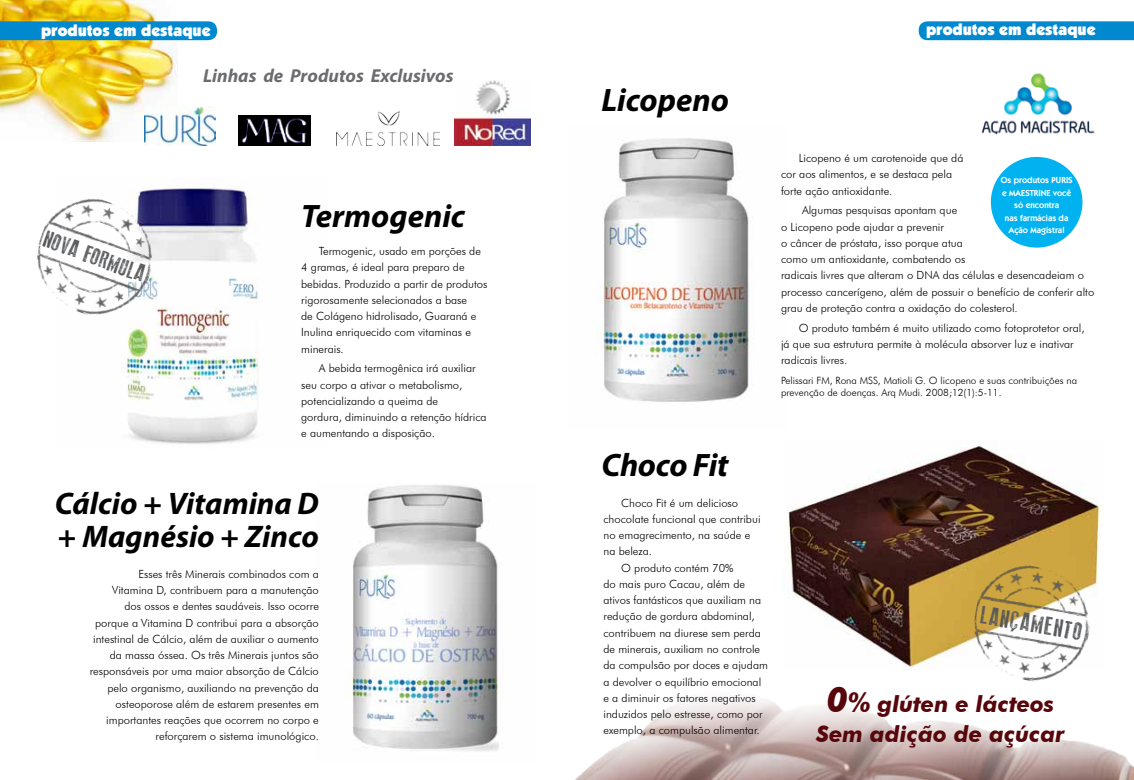
<style>
.page{position:relative;width:1134px;height:780px;background:#fff}
.page>*{position:absolute;margin:0;border:0;box-sizing:border-box;transform-origin:0 0}
.t1{font:italic 700 32.5px "Myriad Pro";color:#000}
.t2{font:italic 700 31.25px/33.8px "Myriad Pro";color:#000}
.t3{font:25px "Old Press";color:#58595b}
.t4{font:23.75px "Old Press";color:#58595b}
.t5{font:italic 700 22.5px/30px "Futura BT";color:#57060b;text-align:center}
.t6{font:italic 700 18.75px "Myriad Pro";color:#6b6c6f}
.t7{font:900 16.25px "Kabel IT Cby BT";color:#fff}
.t8{font:300 11.25px/16.2px "Futura BT";color:#000}
.t9{font:300 10px/12.5px "Futura BT";color:#000}
.t10{font:600 8.75px/12.5px "Kabel IT Cby BT";color:#fff;text-align:center}
.s1{font-size:35px}
.s2{font-size:27.5px}
</style>
<div class="page">
<img style="left:349px;top:485px;width:150px;height:266px">
<img style="left:0;top:0;width:178px;height:142px">
<div style="left:0;top:21px;width:217px;height:19px;background:#0089cf"></div>
<div style="left:919px;top:21px;width:215px;height:19px;background:#0089cf"></div>
<img style="left:145px;top:106px;width:71px;height:40px">
<img style="left:596px;top:138px;width:154px;height:264px">
<div style="left:991px;top:157px;width:91px;height:90px;background:#00b3f0;border-radius:50%"></div>
<img style="left:981px;top:73px;width:114px;height:62px">
<img style="left:238px;top:115px;width:72px;height:31px">
<img style="left:454px;top:81px;width:76px;height:65px">
<img style="left:336px;top:111px;width:104px;height:35px">
<img style="left:122px;top:185px;width:137px;height:259px">
<img style="left:36px;top:185px;width:132px;height:145px">
<img style="left:575px;top:699px;width:559px;height:81px">
<img style="left:782px;top:440px;width:320px;height:229px">
<img style="left:965px;top:557px;width:133px;height:125px">
<h3 class="t7" style="left:41px;top:21px;width:171px">produtos em destaque</h3>
<h3 class="t7" style="left:926px;top:19px;width:171px">produtos em destaque</h3>
<h3 class="t6" style="left:203px;top:63px;width:252px">Linhas de Produtos Exclusivos</h3>
<h3 class="t4" style="left:49px;top:226px;width:108px;rotate:20deg">NOVA FORMULA</h3>
<h1 class="t1" style="left:301px;top:195px;width:165px">Termogenic</h1>
<p class="t8" style="left:301px;top:243px;width:188px;text-indent:18px">Termogenic, usado em porções de<br>4 gramas, é ideal para preparo de bebidas. Produzido a partir de produtos rigorosamente selecionados a base<br>de Colágeno hidrolisado, Guaraná e<br>Inulina enriquecido com vitaminas e minerais.</p>
<p class="t8" style="left:301px;top:360px;width:187px;text-indent:18px">A bebida termogênica irá auxiliar seu corpo a ativar o metabolismo, potencializando a queima de<br>gordura, diminuindo a retenção hídrica e aumentando a disposição.</p>
<h2 class="t2" style="left:55px;top:485px;width:266px">Cálcio + Vitamina D + Magnésio + Zinco</h2>
<p class="t8" style="left:90px;top:565px;width:231px;text-align:right">Esses três Minerais combinados com a<br>Vitamina D, contribuem para a manutenção<br>dos ossos e dentes saudáveis. Isso ocorre porque a Vitamina D contribui para a absorção intestinal de Cálcio, além de auxiliar o aumento da massa óssea. Os três Minerais juntos são responsáveis por uma maior absorção de Cálcio pelo organismo, auxiliando na prevenção da osteoporose além de estarem presentes em importantes reações que ocorrem no corpo e reforçarem o sistema imunológico.</p>
<h1 class="t1" style="left:601px;top:78px;width:129px">Licopeno</h1>
<p class="t8" style="left:781px;top:150px;width:184px;text-indent:18px">Licopeno é um carotenoide que dá cor aos alimentos, e se destaca pela forte ação antioxidante.</p>
<p class="t8" style="left:781px;top:202px;width:315px;text-indent:21px">Algumas pesquisas apontam que<br>o Licopeno pode ajudar a prevenir<br>o câncer de próstata, isso porque atua<br>como um antioxidante, combatendo os<br>radicais livres que alteram o DNA das células e desencadeiam o processo cancerígeno, além de possuir o benefício de conferir alto grau de proteção contra a oxidação do colesterol.</p>
<p class="t8" style="left:781px;top:319px;width:305px;text-indent:18px">O produto também é muito utilizado como fotoprotetor oral, já que sua estrutura permite à molécula absorver luz e inativar radicais livres.</p>
<p class="t9" style="left:781px;top:374px;width:298px">Pelissari FM, Rona MSS, Matioli G. O licopeno e suas contribuições na prevenção de doenças. Arq Mudi. 2008;12(1):5-11.</p>
<p class="t10" style="left:1001px;top:174px;width:73px">Os produtos PURIS e MAESTRINE você só encontra<br>nas farmácias da<br>Ação Magistral</p>
<h1 class="t1" style="left:601px;top:444px;width:129px">Choco Fit</h1>
<p class="t8" style="left:621px;top:494px;width:118px">Choco Fit é um delicioso</p>
<p class="t8" style="left:603px;top:510px;width:159px">chocolate funcional que contribui</p>
<p class="t8" style="left:603px;top:527px;width:148px">no emagrecimento, na saúde e</p>
<p class="t8" style="left:603px;top:543px;width:50px">na beleza.</p>
<p class="t8" style="left:621px;top:559px;width:114px">O produto contém 70%</p>
<p class="t8" style="left:603px;top:575px;width:143px">do mais puro Cacau, além de</p>
<p class="t8" style="left:603px;top:592px;width:159px">ativos fantásticos que auxiliam na</p>
<p class="t8" style="left:603px;top:608px;width:153px">redução de gordura abdominal,</p>
<p class="t8" style="left:603px;top:624px;width:159px">contribuem na diurese sem perda</p>
<p class="t8" style="left:603px;top:640px;width:158px">de minerais, auxiliam no controle</p>
<p class="t8" style="left:603px;top:657px;width:166px">da compulsão por doces e ajudam</p>
<p class="t8" style="left:603px;top:673px;width:159px">a devolver o equilíbrio emocional</p>
<p class="t8" style="left:603px;top:689px;width:154px">e a diminuir os fatores negativos</p>
<p class="t8" style="left:603px;top:705px;width:161px">induzidos pelo estresse, como por</p>
<p class="t8" style="left:603px;top:722px;width:158px">exemplo, a compulsão alimentar.</p>
<h3 class="t3" style="left:984px;top:600px;width:104px;rotate:10deg">LANÇAMENTO</h3>
<h3 class="t5" style="left:816px;top:688px;width:250px"><span class="s1">0</span><span class="s2">%</span> glúten e lácteos<br>Sem adição de açúcar</h3>
</div>
